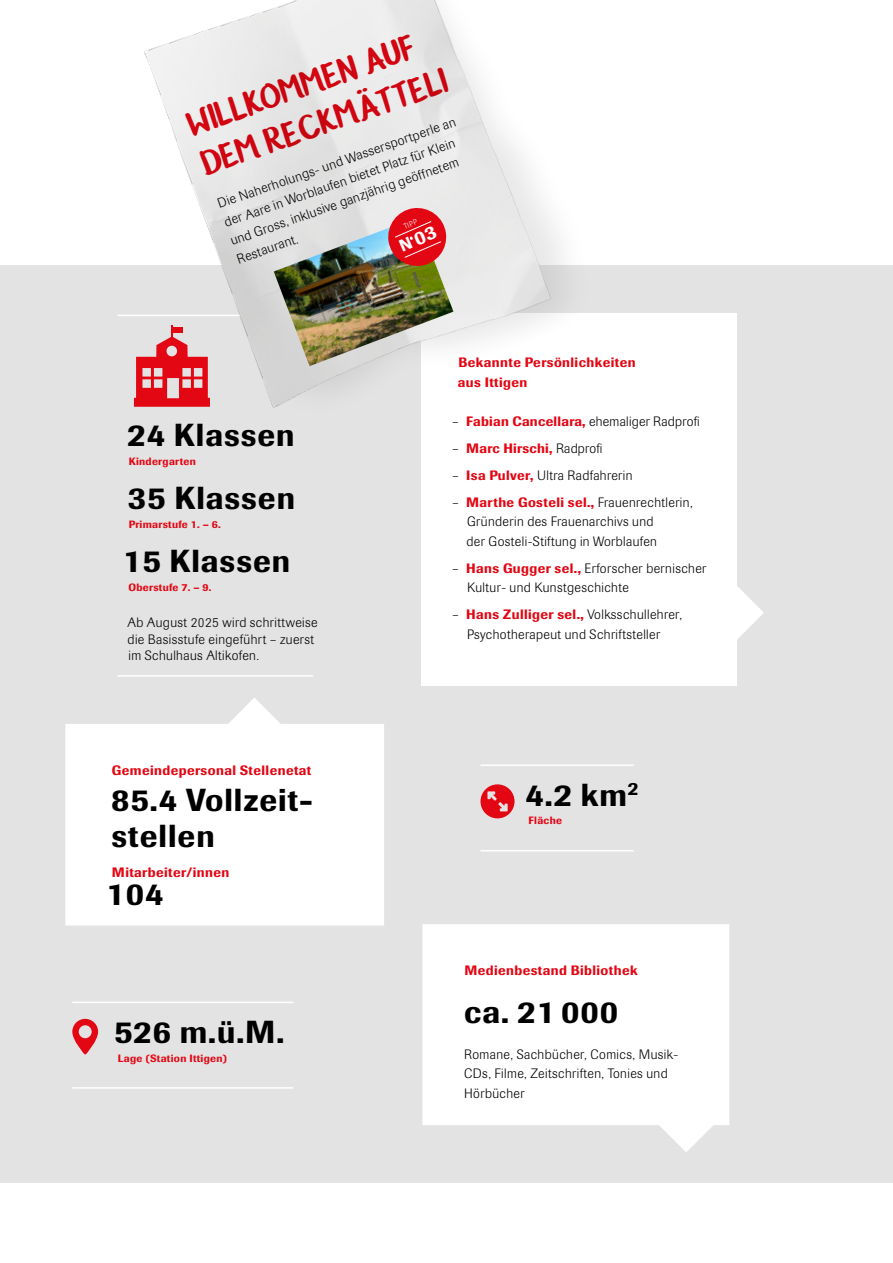
<style>
.page{position:relative;width:893px;height:1263px;background:#fff}
.page>*{position:absolute;margin:0;border:0;box-sizing:border-box;transform-origin:0 0}
.t1{font:36px/41.8px "Cavorting";color:#e30613}
.t2{font:500 31.5px/36px "Imago BQ";letter-spacing:.03em;color:#000}
.t3{font:300 13.5px/19.5px "Imago BQ";letter-spacing:.03em;color:#000}
.t4{font:500 13.5px/19.5px "Imago BQ";letter-spacing:.03em;color:#e30613}
.t5{font:500 10.5px "Imago BQ";letter-spacing:.03em;color:#e30613}
.t6{font:300 7.5px "Imago BQ";color:#fff}
.s1{font-weight:500;color:#e30613}
.s2{font-weight:300;color:#000}
</style>
<div class="page">
<div style="left:0;top:266px;width:893px;height:917px;background:#e3e3e3"></div>
<svg style="left:480px;top:784px;width:34px;height:34px"></svg>
<hr style="left:480px;top:764px;width:154px;height:2px;background:#fff">
<hr style="left:480px;top:850px;width:154px;height:1px;background:#fff">
<hr style="left:72px;top:1002px;width:221px;height:1px;background:#fff">
<hr style="left:72px;top:1087px;width:221px;height:2px;background:#fff">
<svg style="left:72px;top:1019px;width:26px;height:35px"></svg>
<hr style="left:118px;top:675px;width:195px;height:2px;background:#fff">
<div style="left:65px;top:724px;width:319px;height:201px;background:#fff"></div>
<svg style="left:227px;top:698px;width:54px;height:29px"></svg>
<div style="left:422px;top:924px;width:307px;height:201px;background:#fff"></div>
<svg style="left:659px;top:1122px;width:54px;height:30px"></svg>
<svg style="left:737px;top:586px;width:27px;height:53px"></svg>
<div style="left:421px;top:313px;width:316px;height:373px;background:#fff"></div>
<img style="left:67px;top:0;width:550px;height:408px">
<img style="left:274px;top:217px;width:179px;height:149px">
<svg style="left:386px;top:206px;width:62px;height:62px;background:#d8484d"></svg>
<h1 class="t1" style="left:182px;top:104px;width:261px;rotate:-19deg">WILLKOMMEN AUF<br>DEM RECKMÄTTELI</h1>
<p class="t3" style="left:215px;top:194px;width:253px;rotate:-19deg">Die Naherholungs- und Wassersportperle an der Aare in Worblaufen bietet Platz für Klein und Gross, inklusive ganzjährig geöffnetem Restaurant.</p>
<p class="t6" style="left:402px;top:223px;width:15px;rotate:-23deg">TIPP</p>
<h2 class="t2" style="left:128px;top:417px;width:169px">24 Klassen</h2>
<p class="t5" style="left:129px;top:455px;width:69px">Kindergarten</p>
<h2 class="t2" style="left:128px;top:480px;width:169px">35 Klassen</h2>
<p class="t5" style="left:129px;top:518px;width:94px">Primarstufe 1. – 6.</p>
<h2 class="t2" style="left:123px;top:543px;width:169px">15 Klassen</h2>
<p class="t5" style="left:128px;top:581px;width:85px">Oberstufe 7. – 9.</p>
<p class="t3" style="left:127px;top:614px;width:192px;line-height:16.5px">Ab August 2025 wird schrittweise die Basisstufe eingeführt – zuerst im Schulhaus Altikofen.</p>
<p class="t4" style="left:112px;top:760px;width:201px">Gemeindepersonal Stellenetat</p>
<h2 class="t2" style="left:111px;top:781px;width:203px">85.4 Vollzeit&shy;stellen</h2>
<p class="t4" style="left:112px;top:862px;width:119px">Mitarbeiter/innen</p>
<h2 class="t2" style="left:107px;top:876px;width:58px">104</h2>
<h2 class="t2" style="left:114px;top:1013px;width:172px">526 m.ü.M.</h2>
<p class="t5" style="left:118px;top:1051px;width:111px">Lage (Station Ittigen)</p>
<p class="t4" style="left:458px;top:353px;width:179px">Bekannte Persönlichkeiten aus Ittigen</p>
<p class="t3" style="left:452px;top:411px;width:249px">– <span class="s1">Fabian Cancellara,</span> ehemaliger Radprofi</p>
<p class="t4" style="left:452px;top:438px;width:152px"><span class="s2">–</span> Marc Hirschi, <span class="s2">Radprofi</span></p>
<p class="t3" style="left:452px;top:465px;width:182px">– <span class="s1">Isa Pulver,</span> Ultra Radfahrerin</p>
<p class="t3" style="left:467px;top:492px;width:228px;text-indent:-14px">– <span class="s1">Marthe Gosteli sel.,</span> Frauenrechtlerin,<br>Gründerin des Frauenarchivs und<br>der Gosteli-Stiftung in Worblaufen</p>
<p class="t3" style="left:467px;top:558px;width:241px;text-indent:-15px">– <span class="s1">Hans Gugger sel.,</span> Erforscher bernischer<br>Kultur- und Kunstgeschichte</p>
<p class="t3" style="left:452px;top:605px;width:232px;text-align:center">– <span class="s1">Hans Zulliger sel.,</span> Volksschullehrer,<br>Psychotherapeut und Schriftsteller</p>
<h2 class="t2" style="left:526px;top:777px;width:115px">4.2 km<sup>2</sup></h2>
<p class="t5" style="left:528px;top:814px;width:35px">Fläche</p>
<p class="t4" style="left:464px;top:960px;width:175px">Medienbestand Bibliothek</p>
<h2 class="t2" style="left:464px;top:993px;width:156px">ca. 21 000</h2>
<p class="t3" style="left:464px;top:1044px;width:216px">Romane, Sachbücher, Comics, Musik-<br>CDs, Filme, Zeitschriften, Tonies und<br>Hörbücher</p>
</div>
